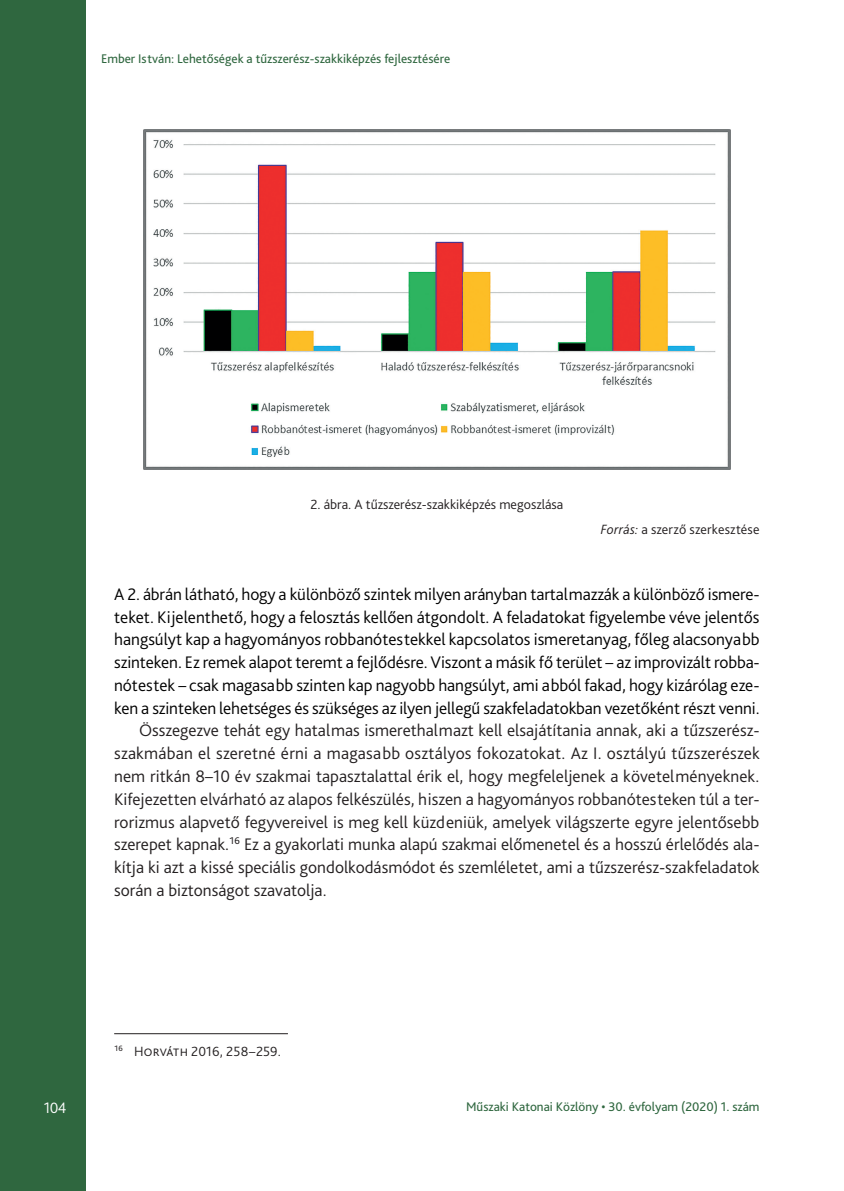
<style>
.page{position:relative;width:844px;height:1191px;background:#fff}
.page>*{position:absolute;margin:0;border:0;box-sizing:border-box;transform-origin:0 0}
.Szöveg{font:300 17.5px/22.8px "Bliss Pro";color:#231f20;text-align:justify}
.Szöveg_1st___3_mm{font:300 17.5px/22.8px "Bliss Pro";color:#000;text-align:justify}
.t1{font:300 15.75px "Bliss Pro";color:#fff}
.Ábra_címe{font:300 14px "Bliss Pro";color:#231f20}
.ábra_forrás{font:300 14px "Bliss Pro";color:#231f20}
.Lábjegyzet{font:300 14px "Bliss Pro";letter-spacing:.01em;color:#231f20}
.t2{font:13.12px "Bliss Pro";color:#2f673f}
.s1{font-style:italic}
</style>
<div class="page">
<div style="left:0;top:0;width:85px;height:1191px;background:#2f673f"></div>
<img style="left:143px;top:130px;width:587px;height:339px">
<hr style="left:114px;top:1033px;width:174px;height:1px;background:#231f20">
<p class="t2" style="left:101px;top:50px;width:350px">Ember István: Lehetőségek a tűzszerész-szakkiképzés fejlesztésére</p>
<p class="Ábra_címe" style="left:310px;top:495px;width:254px">2. ábra. A tűzszerész-szakkiképzés megoszlása</p>
<p class="ábra_forrás" style="left:600px;top:520px;width:160px"><span class="s1">Forrás:</span> a szerző szerkesztése</p>
<p class="Szöveg_1st___3_mm" style="left:114px;top:582px;width:646px">A 2. ábrán látható, hogy a különböző szintek milyen arányban tartalmazzák a különböző ismere&shy;teket. Kijelenthető, hogy a felosztás kellően átgondolt. A feladatokat figyelembe véve jelentős hangsúlyt kap a hagyományos robbanótestekkel kapcsolatos ismeretanyag, főleg alacsonyabb szinteken. Ez remek alapot teremt a fejlődésre. Viszont a másik fő terület – az improvizált robba&shy;nótestek – csak magasabb szinten kap nagyobb hangsúlyt, ami abból fakad, hogy kizárólag eze&shy;ken a szinteken lehetséges és szükséges az ilyen jellegű szakfeladatokban vezetőként részt venni.</p>
<p class="Szöveg" style="left:114px;top:719px;width:647px;text-indent:25px">Összegezve tehát egy hatalmas ismerethalmazt kell elsajátítania annak, aki a tűzszerész&shy;szakmában el szeretné érni a magasabb osztályos fokozatokat. Az I. osztályú tűzszerészek nem ritkán 8–10 év szakmai tapasztalattal érik el, hogy megfeleljenek a követelményeknek.<br>Kifejezetten elvárható az alapos felkészülés, hiszen a hagyományos robbanótesteken túl a ter&shy;rorizmus alapvető fegyvereivel is meg kell küzdeniük, amelyek világszerte egyre jelentősebb szerepet kapnak.<sup>16</sup> Ez a gyakorlati munka alapú szakmai előmenetel és a hosszú érlelődés ala&shy;kítja ki azt a kissé speciális gondolkodásmódot és szemléletet, ami a tűzszerész-szakfeladatok során a biztonságot szavatolja.</p>
<p class="Lábjegyzet" style="left:114px;top:1042px;width:168px"><sup>16</sup> Horváth 2016, 258–259.</p>
<p class="t1" style="left:44px;top:1098px;width:24px">104</p>
<p class="t2" style="left:466px;top:1098px;width:295px">Műszaki Katonai Közlöny • 30. évfolyam (2020) 1. szám</p>
</div>
